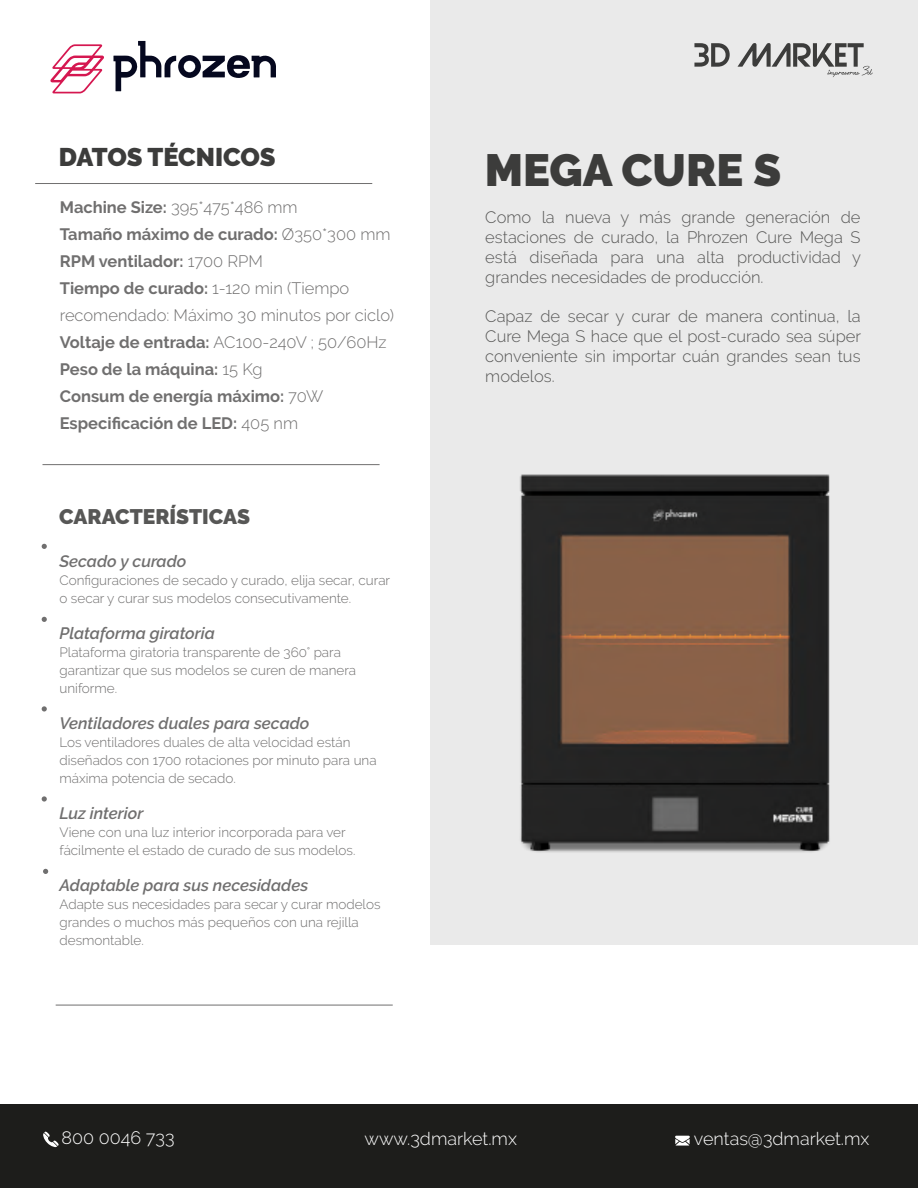
<style>
.page{position:relative;width:918px;height:1188px;background:#fff}
.page>*{position:absolute;margin:0;border:0;box-sizing:border-box;transform-origin:0 0}
.t1{font:900 45px "Raleway";color:#3c3c3b}
.t2{font:900 25.5px "Raleway";letter-spacing:-.005em;color:#3c3c3b}
.t3{font:900 21px "Raleway";color:#575756}
.t4{font:300 18px "Raleway";color:#fff}
.t5{font:300 16.5px/19.8px "Raleway";color:#575756;text-align:justify}
.t6{font:700 16.5px/27px "Raleway";color:#706f6f}
.t7{font:italic 600 16.5px "Raleway";color:#706f6f}
.t8{font:300 13.5px/18px "Raleway";color:#706f6f}
.s1{font-weight:300}
</style>
<div class="page">
<div style="left:431px;top:0;width:487px;height:945px;background:#eaeaea"></div>
<div style="left:0;top:1105px;width:918px;height:83px;background:#1d1d1b"></div>
<svg style="left:43px;top:1131px;width:16px;height:16px"></svg>
<svg style="left:675px;top:1136px;width:15px;height:10px"></svg>
<svg style="left:694px;top:43px;width:36px;height:24px"></svg>
<svg style="left:738px;top:43px;width:135px;height:34px"></svg>
<hr style="left:56px;top:1005px;width:337px;height:1px;background:#706f6f">
<hr style="left:43px;top:464px;width:337px;height:1px;background:#706f6f">
<hr style="left:35px;top:183px;width:337px;height:1px;background:#706f6f">
<svg style="left:42px;top:544px;width:5px;height:5px"></svg>
<svg style="left:42px;top:617px;width:5px;height:5px"></svg>
<svg style="left:42px;top:706px;width:5px;height:6px"></svg>
<svg style="left:42px;top:796px;width:5px;height:6px"></svg>
<svg style="left:43px;top:869px;width:5px;height:5px"></svg>
<img style="left:430px;top:378px;width:400px;height:567px">
<svg style="left:50px;top:44px;width:54px;height:49px"></svg>
<svg style="left:113px;top:41px;width:163px;height:50px"></svg>
<h2 class="t2" style="left:59px;top:142px;width:218px">DATOS TÉCNICOS</h2>
<p class="t6" style="left:60px;top:194px;width:336px">Machine Size: <span class="s1">395*475*486 mm<br></span>Tamaño máximo de curado: <span class="s1">Ø350*300 mm<br></span>RPM ventilador: <span class="s1">1700 RPM<br></span>Tiempo de curado: <span class="s1">1-120 min (Tiempo recomendado: Máximo 30 minutos por ciclo)<br></span>Voltaje de entrada: <span class="s1">AC100-240V ; 50/60Hz<br></span>Peso de la máquina: <span class="s1">15 Kg<br></span>Consum de energía máximo: <span class="s1">70W<br></span>Especificación de LED: <span class="s1">405 nm</span></p>
<h3 class="t3" style="left:59px;top:505px;width:192px">CARACTERÍSTICAS</h3>
<p class="t7" style="left:60px;top:551px;width:129px">Secado y curado</p>
<p class="t8" style="left:60px;top:571px;width:332px">Configuraciones de secado y curado, elija secar, curar o secar y curar sus modelos consecutivamente.</p>
<p class="t7" style="left:60px;top:623px;width:157px">Plataforma giratoria</p>
<p class="t8" style="left:60px;top:643px;width:298px">Plataforma giratoria transparente de 360° para garantizar que sus modelos se curen de manera uniforme.</p>
<p class="t7" style="left:60px;top:713px;width:252px">Ventiladores duales para secado</p>
<p class="t8" style="left:60px;top:733px;width:319px">Los ventiladores duales de alta velocidad están diseñados con 1700 rotaciones por minuto para una máxima potencia de secado.</p>
<p class="t7" style="left:60px;top:803px;width:85px">Luz interior</p>
<p class="t8" style="left:60px;top:823px;width:297px">Viene con una luz interior incorporada para ver fácilmente el estado de curado de sus modelos.</p>
<p class="t7" style="left:60px;top:875px;width:250px">Adaptable para sus necesidades</p>
<p class="t8" style="left:60px;top:895px;width:323px">Adapte sus necesidades para secar y curar modelos grandes o muchos más pequeños con una rejilla desmontable.</p>
<h1 class="t1" style="left:485px;top:144px;width:298px">MEGA CURE S</h1>
<p class="t5" style="left:485px;top:208px;width:377px">Como la nueva y más grande generación de estaciones de curado, la Phrozen Cure Mega S está diseñada para una alta productividad y grandes necesidades de producción.</p>
<p class="t5" style="left:485px;top:307px;width:377px">Capaz de secar y curar de manera continua, la Cure Mega S hace que el post-curado sea súper conveniente sin importar cuán grandes sean tus modelos.</p>
<h3 class="t4" style="left:62px;top:1128px;width:114px">800 0046 733</h3>
<h3 class="t4" style="left:365px;top:1128px;width:154px">www.3dmarket.mx</h3>
<h3 class="t4" style="left:694px;top:1129px;width:177px">ventas@3dmarket.mx</h3>
</div>
